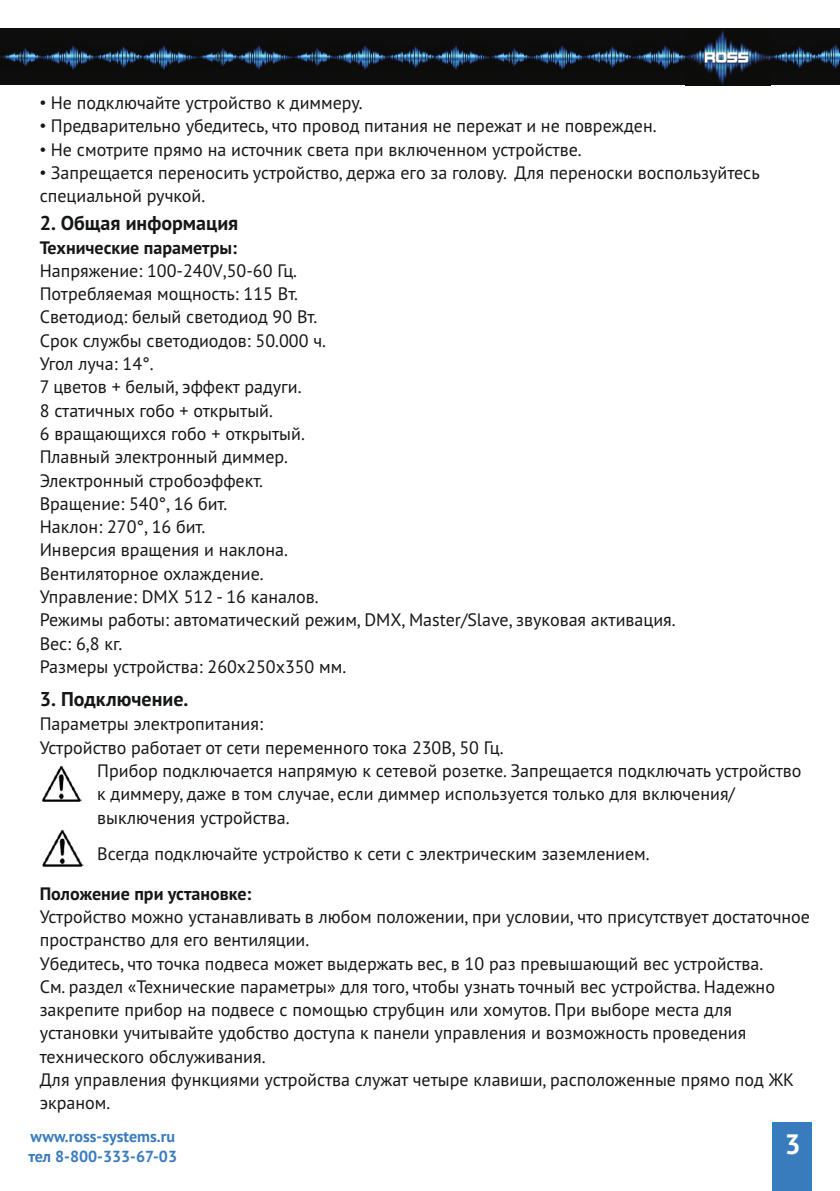
<style>
.page{position:relative;width:840px;height:1191px;background:#fff}
.page>*{position:absolute;margin:0;border:0;box-sizing:border-box;transform-origin:0 0}
.t1{font:700 28px "PT Sans";color:#fff}
.t2{font:700 20px "PT Sans";color:#151616}
.t3{font:18px/23.2px "PT Sans";color:#151616}
.t4{font:700 18px "PT Sans";color:#151616}
.t5{font:700 16px/20.8px "PT Sans";color:#397cbd}
.s1{font-family:"Arial"}
</style>
<div class="page">
<div style="left:0;top:28px;width:839px;height:57px;background:#0c0d0c"></div>
<img style="left:631px;top:45px;width:54px;height:25px">
<img style="left:817px;top:44px;width:22px;height:25px">
<img style="left:770px;top:46px;width:47px;height:22px">
<img style="left:685px;top:30px;width:85px;height:55px">
<img style="left:583px;top:46px;width:48px;height:22px">
<img style="left:529px;top:45px;width:54px;height:25px">
<img style="left:489px;top:48px;width:40px;height:18px">
<img style="left:434px;top:45px;width:55px;height:25px">
<img style="left:386px;top:46px;width:48px;height:22px">
<img style="left:333px;top:45px;width:53px;height:25px">
<img style="left:293px;top:48px;width:40px;height:18px">
<img style="left:238px;top:45px;width:55px;height:25px">
<img style="left:198px;top:48px;width:40px;height:19px">
<img style="left:143px;top:45px;width:55px;height:25px">
<img style="left:94px;top:46px;width:48px;height:22px">
<img style="left:41px;top:45px;width:53px;height:25px">
<img style="left:0;top:48px;width:41px;height:19px">
<div style="left:771px;top:1123px;width:40px;height:68px;background:#397cbd"></div>
<img style="left:42px;top:765px;width:40px;height:37px">
<img style="left:42px;top:829px;width:42px;height:38px">
<p class="t3" style="left:40px;top:93px;width:324px"><span class="s1">•</span> Не подключайте устройство к диммеру.</p>
<p class="t3" style="left:40px;top:116px;width:618px"><span class="s1">•</span> Предварительно убедитесь, что провод питания не пережат и не поврежден.</p>
<p class="t3" style="left:40px;top:139px;width:543px"><span class="s1">•</span> Не смотрите прямо на источник света при включенном устройстве.</p>
<p class="t3" style="left:40px;top:162px;width:721px"><span class="s1">•</span> Запрещается переносить устройство, держа его за голову. Для переноски воспользуйтесь специальной ручкой.</p>
<p class="t2" style="left:40px;top:214px;width:200px">2. Общая информация</p>
<p class="t4" style="left:40px;top:240px;width:199px">Технические параметры:</p>
<p class="t3" style="left:40px;top:260px;width:637px">Напряжение: 100-240V,50-60 Гц.<br>Потребляемая мощность: 115 Вт.<br>Светодиод: белый светодиод 90 Вт.<br>Срок службы светодиодов: 50.000 ч.<br>Угол луча: 14°.<br>7 цветов + белый, эффект радуги.<br>8 статичных гобо + открытый.<br>6 вращающихся гобо + открытый.<br>Плавный электронный диммер.<br>Электронный стробоэффект.<br>Вращение: 540°, 16 бит.<br>Наклон: 270°, 16 бит.<br>Инверсия вращения и наклона.<br>Вентиляторное охлаждение.<br>Управление: DMX 512 - 16 каналов.<br>Режимы работы: автоматический режим, DMX, Master/Slave, звуковая активация.<br>Вес: 6,8 кг.<br>Размеры устройства: 260x250x350 мм.</p>
<p class="t2" style="left:40px;top:691px;width:150px">3. Подключение.</p>
<p class="t3" style="left:40px;top:714px;width:225px">Параметры электропитания:</p>
<p class="t3" style="left:40px;top:737px;width:465px">Устройство работает от сети переменного тока 230В, 50 Гц.</p>
<p class="t3" style="left:97px;top:760px;width:705px">Прибор подключается напрямую к сетевой розетке. Запрещается подключать устройство</p>
<p class="t3" style="left:97px;top:784px;width:639px">к диммеру, даже в том случае, если диммер используется только для включения/</p>
<p class="t3" style="left:97px;top:807px;width:194px">выключения устройства.</p>
<p class="t3" style="left:97px;top:843px;width:553px">Всегда подключайте устройство к сети с электрическим заземлением.</p>
<p class="t4" style="left:40px;top:885px;width:213px">Положение при установке:</p>
<p class="t3" style="left:40px;top:906px;width:771px">Устройство можно устанавливать в любом положении, при условии, что присутствует достаточное пространство для его вентиляции.<br>Убедитесь, что точка подвеса может выдержать вес, в 10 раз превышающий вес устройства.<br>См. раздел «Технические параметры» для того, чтобы узнать точный вес устройства. Надежно закрепите прибор на подвесе с помощью струбцин или хомутов. При выборе места для установки учитывайте удобство доступа к панели управления и возможность проведения технического обслуживания.<br>Для управления функциями устройства служат четыре клавиши, расположенные прямо под ЖК экраном.</p>
<p class="t5" style="left:28px;top:1126px;width:150px">www.ross-systems.ru тел 8-800-333-67-03</p>
<h1 class="t1" style="left:784px;top:1132px;width:17px">3</h1>
</div>
